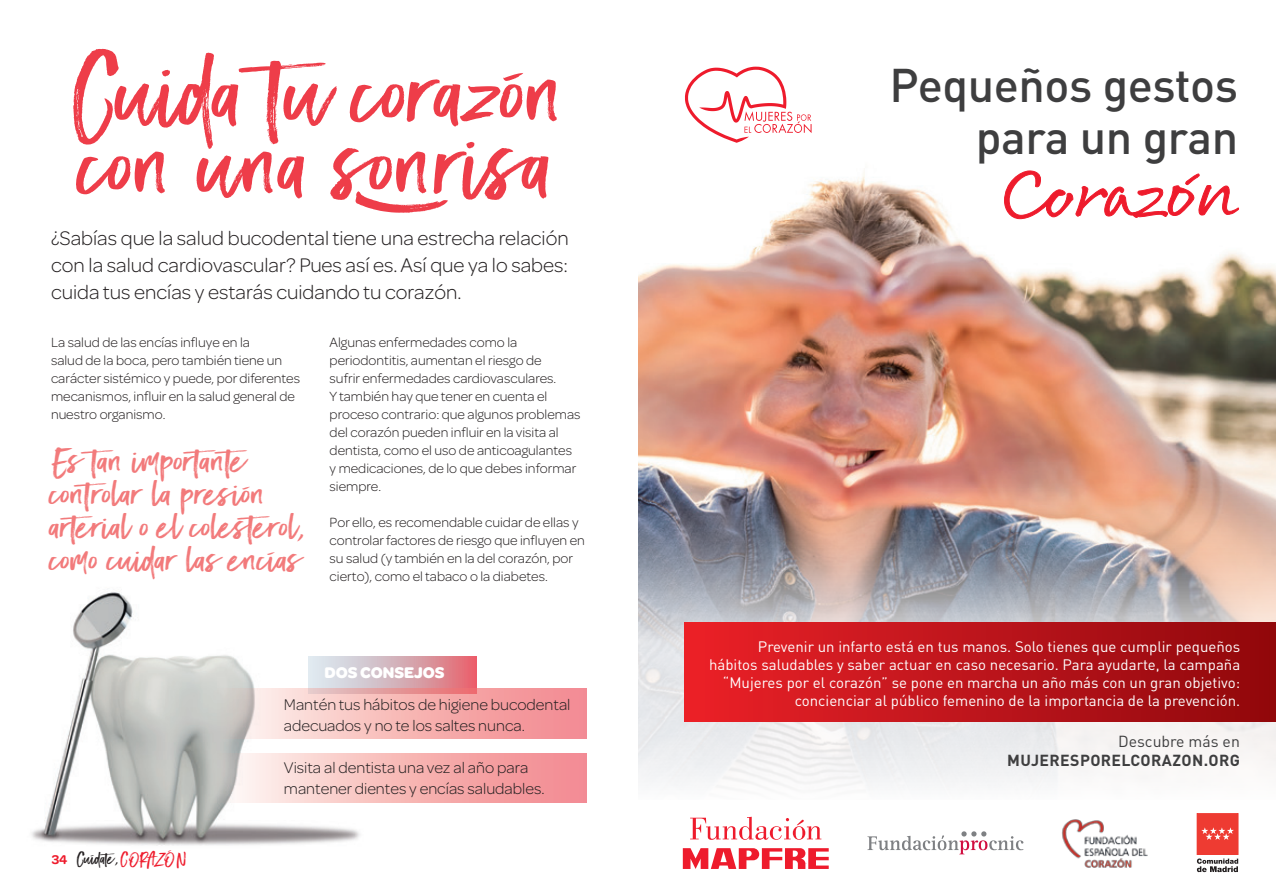
<style>
.page{position:relative;width:1276px;height:893px;background:#fff}
.page>*{position:absolute;margin:0;border:0;box-sizing:border-box;transform-origin:0 0}
.titulo_base{font:90px/72px "Black Diamond";color:#ee3d49;scale:1.2 1}
.t1{font:500 46.65px/52.5px "DIN Pro";letter-spacing:-.01em;color:#3e3e3f;text-align:right}
.titulo_base-2{font:31.5px/33px "Black Diamond";color:#f27a7b;scale:1.28 1}
.Intro{font:300 21px/27px "Omnes";color:#231f20;text-align:justify}
.Intro-2{font:300 16.5px/21px "Omnes";color:#231f20}
.Intro-3{font:700 16.5px "Omnes";color:#fff}
.t2{font:700 15.75px/19.5px "DIN Pro";letter-spacing:.025em;color:#3e3e3f;text-align:right}
.t3{font:15px/18px "DIN";color:#fff;text-align:right}
.t4{font:15px "Black Diamond";color:#231f20;scale:1.2 1}
.Bodycopy{font:300 14.25px/18px "Omnes";color:#231f20}
.s1{font-family:"Omnes";font-weight:600;font-size:13.5px;color:#ee1b2c}
.s2{color:#ee1b2c}
.s3{font-weight:400}
</style>
<div class="page">
<img style="left:31px;top:592px;width:471px;height:254px">
<div style="left:308px;top:657px;width:168px;height:36px;background:linear-gradient(to right,#d4f5fc,#df6b75)"></div>
<svg style="left:218px;top:688px;width:369px;height:50px;background:#f1b5b5"></svg>
<svg style="left:218px;top:753px;width:369px;height:50px;background:#f4b9b9"></svg>
<img style="left:638px;top:66px;width:638px;height:416px">
<img style="left:638px;top:482px;width:638px;height:304px">
<div style="left:685px;top:622px;width:591px;height:100px;background:linear-gradient(to right,#eb2129,#8f080c)"></div>
<div style="left:1197px;top:814px;width:41px;height:40px;background:#ee3b32"></div>
<div style="left:1197px;top:813px;width:41px;height:42px;border:1px solid #ee3b32"></div>
<svg style="left:1201px;top:827px;width:33px;height:13px"></svg>
<svg style="left:1197px;top:858px;width:41px;height:14px"></svg>
<svg style="left:867px;top:831px;width:156px;height:23px"></svg>
<svg style="left:683px;top:848px;width:145px;height:21px"></svg>
<svg style="left:690px;top:817px;width:131px;height:23px"></svg>
<img style="left:1062px;top:819px;width:86px;height:48px">
<svg style="left:685px;top:67px;width:126px;height:76px"></svg>
<svg style="left:1004px;top:92px;width:234px;height:217px"></svg>
<p class="titulo_base" style="left:70px;top:52px;width:416px">Cuida tu corazón con una sonrisa</p>
<p class="Intro" style="left:51px;top:224px;width:519px">¿Sabías que la salud bucodental tiene una estrecha relación con la salud cardiovascular? Pues así es. Así que ya lo sabes: cuida tus encías y estarás cuidando tu corazón.</p>
<p class="titulo_base" style="left:354px;top:217px;width:26px;rotate:-90deg">(</p>
<p class="Bodycopy" style="left:51px;top:332px;width:250px">La salud de las encías influye en la<br>salud de la boca, pero también tiene un carácter sistémico y puede, por diferentes mecanismos, influir en la salud general de nuestro organismo.</p>
<p class="titulo_base-2" style="left:51px;top:442px;width:202px">Es tan importante controlar la presión arterial o el colesterol, como cuidar las encías</p>
<p class="Bodycopy" style="left:330px;top:332px;width:252px">Algunas enfermedades como la periodontitis, aumentan el riesgo de<br>sufrir enfermedades cardiovasculares.<br>Y también hay que tener en cuenta el proceso contrario: que algunos problemas del corazón pueden influir en la visita al dentista, como el uso de anticoagulantes y medicaciones, de lo que debes informar siempre.</p>
<p class="Bodycopy" style="left:330px;top:512px;width:257px">Por ello, es recomendable cuidar de ellas y controlar factores de riesgo que influyen en su salud (y también en la del corazón, por cierto), como el tabaco o la diabetes.</p>
<p class="t4" style="left:52px;top:849px;width:114px"><span class="s1">34</span> Cuídate,<span class="s2">CORAZÓN</span></p>
<p class="Intro-3" style="left:324px;top:661px;width:122px">DOS CONSEJOS</p>
<p class="Intro-2" style="left:284px;top:693px;width:288px">Mantén tus hábitos de higiene bucodental adecuados y no te los saltes nunca.</p>
<p class="Intro-2" style="left:284px;top:756px;width:262px">Visita al dentista una vez al año para mantener dientes y encías saludables.</p>
<p class="t1" style="left:889px;top:53px;width:350px">Pequeños gestos para un gran</p>
<p class="t3" style="left:709px;top:638px;width:532px">Prevenir un infarto está en tus manos. Solo tienes que cumplir pequeños hábitos saludables y saber actuar en caso necesario. Para ayudarte, la campaña “Mujeres por el corazón” se pone en marcha un año más con un gran objetivo: concienciar al público femenino de la importancia de la prevención.</p>
<p class="t2" style="left:1007px;top:729px;width:234px"><span class="s3">Descubre más en<br></span>MUJERESPORELCORAZON.ORG</p>
</div>
